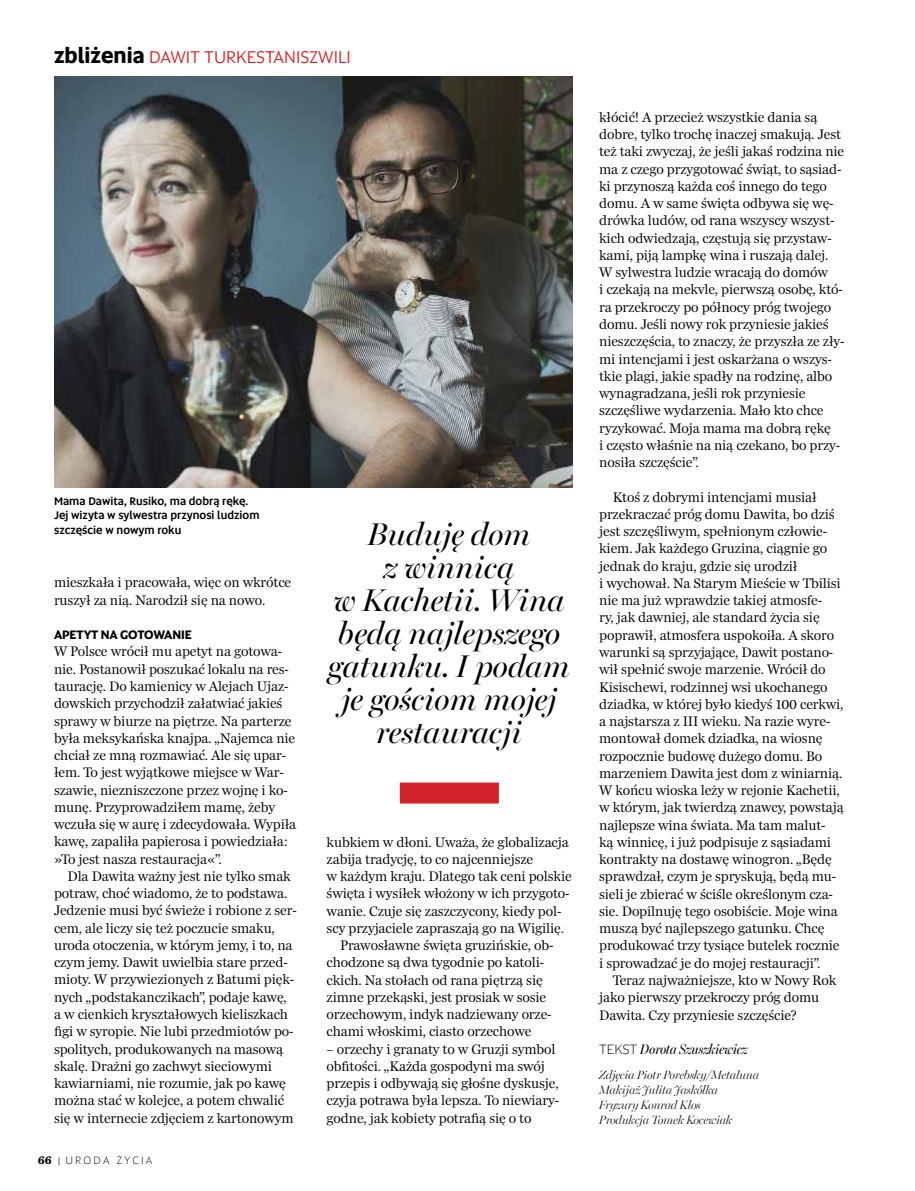
<style>
.page{position:relative;width:915px;height:1191px;background:#fff}
.page>*{position:absolute;margin:0;border:0;box-sizing:border-box;transform-origin:0 0}
.t1{font:italic 31.5px/33px "Miller Banner WGL";color:#000;text-align:center}
.t2{font:700 21.3px "Altis";color:#000}
.t3{font:17.7px "Altis";color:#d2232a}
.t4{font:14.25px/17.2px "Miller Daily One CE";letter-spacing:-.01em;color:#000}
.t5{font:italic 14.25px "Miller Banner WGL Cond";letter-spacing:-.01em;color:#000}
.t6{font:700 12.3px "Altis";letter-spacing:-.01em;color:#000}
.t7{font:italic 300 12px/15px "Miller Banner WGL";letter-spacing:-.01em;color:#000}
.t8{font:500 11.25px/14.2px "Altis";color:#000}
.t9{font:300 11.25px "Altis";letter-spacing:.2em;color:#000}
.s1{font-weight:400;font-size:17.7px;color:#d2232a}
.s2{font-family:"Miller Daily One CE";font-weight:700}
.s3{font-weight:400;font-size:9px}
.s4{font-family:"Altis";font-weight:300;font-style:normal}
</style>
<div class="page">
<div style="left:399px;top:782px;width:99px;height:21px;background:#d2232a"></div>
<img style="left:54px;top:77px;width:518px;height:410px">
<h2 class="t2" style="left:54px;top:40px;width:106px">ZBLIŻENIA <span class="s1">DAWIT</span></h2>
<p class="t3" style="left:204px;top:45px;width:11px">TURKESTANIS</p>
<p class="t3" style="left:309px;top:45px;width:18px">ZWILI</p>
<p class="t8" style="left:54px;top:493px;width:207px">Mama Dawita, Rusiko, ma dobrą rękę.<br>Jej wizyta w sylwestra przynosi ludziom szczęście w nowym roku</p>
<p class="t4" style="left:54px;top:574px;width:239px">mieszkała i pracowała, więc on wkrótce ruszył za nią. Narodził się na nowo.</p>
<p class="t6" style="left:54px;top:625px;width:139px">AP ETYT NA GOTOWANIE</p>
<p class="t4" style="left:54px;top:643px;width:244px">W Polsce wrócił mu apetyt na gotowa&shy;nie. Postanowił poszukać lokalu na res&shy;taurację. Do kamienicy w Alejach Ujaz&shy;dowskich przychodził załatwiać jakieś sprawy w biurze na piętrze. Na parterze była meksykańska knajpa. „Najemca nie chciał ze mną rozmawiać. Ale się upar&shy;łem. To jest wyjątkowe miejsce w War&shy;szawie, niezniszczone przez wojnę i ko&shy;munę. Przyprowadziłem mamę, żeby wczuła się w aurę i zdecydowała. Wypiła kawę, zapaliła papierosa i powiedziała: »To jest nasza restauracja«”.</p>
<p class="t4" style="left:54px;top:868px;width:244px;text-indent:13px">Dla Dawita ważny jest nie tylko smak potraw, choć wiadomo, że to podstawa.<br>Jedzenie musi być świeże i robione z ser&shy;cem, ale liczy się też poczucie smaku, uroda otoczenia, w którym jemy, i to, na czym jemy. Dawit uwielbia stare przed&shy;mioty. W przywiezionych z Batumi pięk&shy;nych „podstakanczikach”, podaje kawę, a w cienkich kryształowych kieliszkach figi w syropie. Nie lubi przedmiotów po&shy;spolitych, produkowanych na masową skalę. Drażni go zachwyt sieciowymi kawiarniami, nie rozumie, jak po kawę można stać w kolejce, a potem chwalić się w internecie zdjęciem z kartonowym</p>
<p class="t9" style="left:38px;top:1152px;width:116px"><span class="s2">66</span> <span class="s3">|</span> URODA ŻYCIA</p>
<h1 class="t1" style="left:328px;top:514px;width:243px">Buduję dom<br>z winnicą<br>w Kachetii. Wina będą najlepszego gatunku. I podam je gościom mojej restauracji</h1>
<p class="t4" style="left:326px;top:833px;width:244px">kubkiem w dłoni. Uważa, że globalizacja</p>
<p class="t4" style="left:326px;top:851px;width:208px">zabija tradycję, to co najcenniejsze</p>
<p class="t4" style="left:326px;top:868px;width:246px">w każdym kraju. Dlatego tak ceni polskie</p>
<p class="t4" style="left:326px;top:885px;width:244px">święta i wysiłek włożony w ich przygoto-</p>
<p class="t4" style="left:326px;top:902px;width:236px">wanie. Czuje się zaszczycony, kiedy pol-</p>
<p class="t4" style="left:326px;top:920px;width:239px">scy przyjaciele zapraszają go na Wigilię.</p>
<p class="t4" style="left:340px;top:937px;width:215px">Prawosławne święta gruzińskie, ob-</p>
<p class="t4" style="left:326px;top:954px;width:219px">chodzone są dwa tygodnie po katoli-</p>
<p class="t4" style="left:326px;top:971px;width:217px">ckich. Na stołach od rana piętrzą się</p>
<p class="t4" style="left:326px;top:989px;width:221px">zimne przekąski, jest prosiak w sosie</p>
<p class="t4" style="left:326px;top:1006px;width:226px">orzechowym, indyk nadziewany orze-</p>
<p class="t4" style="left:326px;top:1023px;width:206px">chami włoskimi, ciasto orzechowe</p>
<p class="t4" style="left:326px;top:1040px;width:234px">– orzechy i granaty to w Gruzji symbol obfitości. „Każda gospodyni ma swój przepis i odbywają się głośne dyskusje, czyja potrawa była lepsza. To niewiary&shy;godne, jak kobiety potrafią się o to</p>
<p class="t4" style="left:599px;top:109px;width:247px">kłócić! A przecież wszystkie dania są dobre, tylko trochę inaczej smakują. Jest też taki zwyczaj, że jeśli jakaś rodzina nie ma z czego przygotować świąt, to sąsiad&shy;ki przynoszą każda coś innego do tego domu. A w same święta odbywa się wę&shy;drówka ludów, od rana wszyscy wszyst&shy;kich odwiedzają, częstują się przystaw&shy;kami, piją lampkę wina i ruszają dalej.<br>W sylwestra ludzie wracają do domów<br>i czekają na mekvle, pierwszą osobę, któ&shy;ra przekroczy po północy próg twojego domu. Jeśli nowy rok przyniesie jakieś nieszczęścia, to znaczy, że przyszła ze zły&shy;mi intencjami i jest oskarżana o wszys&shy;tkie plagi, jakie spadły na rodzinę, albo wynagradzana, jeśli rok przyniesie szczęśliwe wydarzenia. Mało kto chce ryzykować. Moja mama ma dobrą rękę<br>i często właśnie na nią czekano, bo przy&shy;nosiła szczęście”.</p>
<p class="t4" style="left:599px;top:489px;width:246px;text-indent:13px">Ktoś z dobrymi intencjami musiał przekraczać próg domu Dawita, bo dziś jest szczęśliwym, spełnionym człowie&shy;kiem. Jak każdego Gruzina, ciągnie go jednak do kraju, gdzie się urodził<br>i wychował. Na Starym Mieście w Tbilisi nie ma już wprawdzie takiej atmosfe-<br>ry, jak dawniej, ale standard życia się poprawił, atmosfera uspokoiła. A skoro warunki są sprzyjające, Dawit postano&shy;wił spełnić swoje marzenie. Wrócił do Kisischewi, rodzinnej wsi ukochanego dziadka, w której było kiedyś 100 cerkwi, a najstarsza z III wieku. Na razie wyre&shy;montował domek dziadka, na wiosnę rozpocznie budowę dużego domu. Bo marzeniem Dawita jest dom z winiarnią.<br>W końcu wioska leży w rejonie Kachetii, w którym, jak twierdzą znawcy, powstają najlepsze wina świata. Ma tam malut-<br>ką winnicę, i już podpisuje z sąsiadami kontrakty na dostawę winogron. „Będę sprawdzał, czym je spryskują, będą mu&shy;sieli je zbierać w ściśle określonym cza&shy;sie. Dopilnuję tego osobiście. Moje wina muszą być najlepszego gatunku. Chcę produkować trzy tysiące butelek rocznie i sprowadzać je do mojej restauracji”.</p>
<p class="t4" style="left:599px;top:972px;width:239px;text-indent:13px">Teraz najważniejsze, kto w Nowy Rok jako pierwszy przekroczy próg domu<br>Dawita. Czy przyniesie szczęście?</p>
<p class="t5" style="left:599px;top:1038px;width:150px"><span class="s4">TEKST</span> Dorota Szuszkiewicz</p>
<p class="t7" style="left:599px;top:1066px;width:162px">Zdjęcia Piotr Porebsky/Metaluna<br>Makijaż Julita Jaskółka<br>Fryzury Konrad Kłos<br>Produkcja Tomek Kocewiak</p>
</div>
